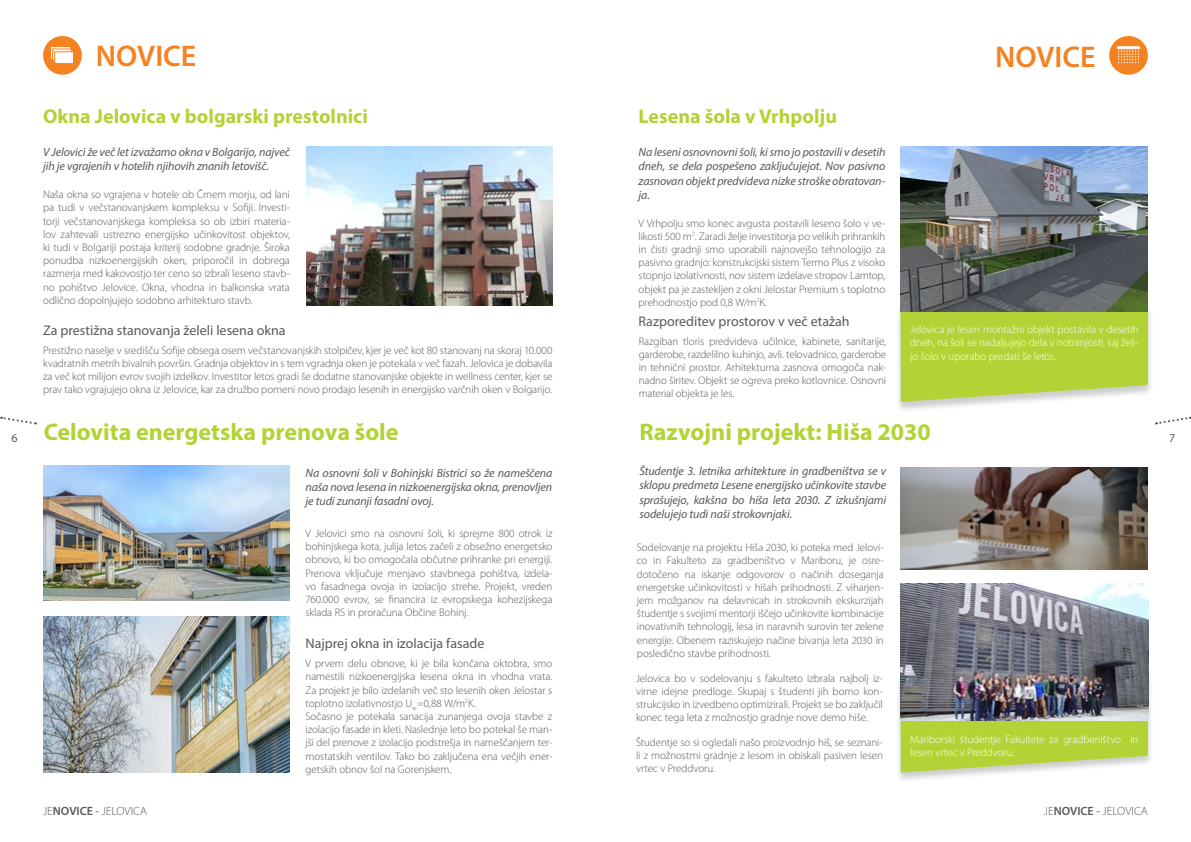
<style>
.page{position:relative;width:1191px;height:842px;background:#fff}
.page>*{position:absolute;margin:0;border:0;box-sizing:border-box;transform-origin:0 0}
.t1{font:600 30px "Myriad Pro";color:#f58220}
.t2{font:700 24px "Myriad Pro";color:#b3d235}
.t3{font:700 20px "Myriad Pro";color:#b3d235}
.t4{font:14px "Myriad Pro";color:#58595b}
.t5{font:italic 12px/14.4px "Myriad Pro";letter-spacing:-.01em;color:#58595b;text-align:justify}
.t6{font:300 12px "Myriad Pro";color:#58595b}
.t7{font:12px "Myriad Pro";color:#58595b}
.t8{font:300 11px/13.2px "Myriad Pro";letter-spacing:-.01em;color:#58595b;text-align:justify}
.t9{font:300 11px/13.2px "Myriad Pro";letter-spacing:-.005em;color:#fff;text-align:justify}
.s1{font-weight:600}
.s2{font-weight:400}
</style>
<div class="page">
<svg style="left:1156px;top:416px;width:34px;height:9px"></svg>
<svg style="left:1px;top:416px;width:35px;height:9px"></svg>
<div style="left:895px;top:305px;width:258px;height:108px;background:#000;opacity:.2"></div>
<svg style="left:900px;top:305px;width:247px;height:97px"></svg>
<div style="left:895px;top:676px;width:258px;height:108px;background:#000;opacity:.2"></div>
<svg style="left:900px;top:675px;width:247px;height:97px"></svg>
<div style="left:1109px;top:36px;width:38px;height:39px;background:#f58220;border-radius:50%"></div>
<div style="left:1117px;top:46px;width:22px;height:3px;background:#fff;border:1px solid #fff"></div>
<svg style="left:1118px;top:50px;width:21px;height:14px"></svg>
<img style="left:901px;top:147px;width:246px;height:165px">
<img style="left:901px;top:583px;width:247px;height:138px">
<div style="left:43px;top:36px;width:39px;height:39px;background:#f58220;border-radius:50%"></div>
<div style="left:51px;top:47px;width:19px;height:12px;background:#f9bf8e"></div>
<svg style="left:52px;top:49px;width:20px;height:12px"></svg>
<div style="left:54px;top:52px;width:20px;height:12px;background:#fff;border:1px solid #f58220"></div>
<img style="left:306px;top:147px;width:246px;height:158px">
<img style="left:44px;top:466px;width:246px;height:135px">
<img style="left:901px;top:467px;width:246px;height:102px">
<img style="left:43px;top:617px;width:247px;height:155px">
<h1 class="t1" style="left:96px;top:36px;width:102px">NOVICE</h1>
<h1 class="t1" style="left:995px;top:37px;width:102px">NOVICE</h1>
<h3 class="t3" style="left:43px;top:103px;width:326px">Okna Jelovica v bolgarski prestolnici</h3>
<h3 class="t3" style="left:638px;top:103px;width:200px">Lesena šola v Vrhpolju</h3>
<p class="t5" style="left:43px;top:144px;width:248px">V Jelovici že več let izvažamo okna v Bolgarijo, največ jih je vgrajenih v hotelih njihovih znanih letovišč.</p>
<p class="t8" style="left:43px;top:188px;width:248px">Naša okna so vgrajena v hotele ob Črnem morju, od lani pa tudi v večstanovanjskem kompleksu v Sofiji. Investi&shy;torji večstanovanjskega kompleksa so ob izbiri materia&shy;lov zahtevali ustrezno energijsko učinkovitost objektov, ki tudi v Bolgariji postaja kriterij sodobne gradnje. Široka ponudba nizkoenergijskih oken, priporočil in dobrega razmerja med kakovostjo ter ceno so izbrali leseno stavb&shy;no pohištvo Jelovice. Okna, vhodna in balkonska vrata odlično dopolnjujejo sodobno arhitekturo stavb.</p>
<p class="t8" style="left:43px;top:343px;width:511px">Prestižno naselje v središču Sofije obsega osem večstanovanjskih stolpičev, kjer je več kot 80 stanovanj na skoraj 10.000 kvadratnih metrih bivalnih površin. Gradnja objektov in s tem vgradnja oken je potekala v več fazah. Jelovica je dobavila za več kot milijon evrov svojih izdelkov. Investitor letos gradi še dodatne stanovanjske objekte in wellness center, kjer se prav tako vgrajujejo okna iz Jelovice, kar za družbo pomeni novo prodajo lesenih in energijsko varčnih oken v Bolgarijo.</p>
<p class="t4" style="left:43px;top:322px;width:244px">Za prestižna stanovanja želeli lesena okna</p>
<p class="t5" style="left:638px;top:144px;width:248px">Na leseni osnovnovni šoli, ki smo jo postavili v desetih dneh, se dela pospešeno zaključujejot. Nov pasivno zasnovan objekt predvideva nizke stroške obratovan&shy;ja.</p>
<p class="t8" style="left:638px;top:216px;width:248px">V Vrhpolju smo konec avgusta postavili leseno šolo v ve&shy;likosti 500 m<sup>2</sup>. Zaradi želje investitorja po velikih prihrankih in čisti gradnji smo uporabili najnovejšo tehnologijo za pasivno gradnjo: konstrukcijski sistem Termo Plus z visoko stopnjo izolativnosti, nov sistem izdelave stropov Lamtop, objekt pa je zastekljen z okni Jelostar Premium s toplotno prehodnostjo pod 0,8 W/m<sup>2</sup>K.</p>
<p class="t4" style="left:638px;top:313px;width:213px">Razporeditev prostorov v več etažah</p>
<p class="t8" style="left:638px;top:334px;width:249px">Razgiban tloris predvideva učilnice, kabinete, sanitarije, garderobe, razdelilno kuhinjo, avli. telovadnico, garderobe in tehnični prostor. Arhitekturna zasnova omogoča nak&shy;nadno širitev. Objekt se ogreva preko kotlovnice. Osnovni material objekta je les.</p>
<p class="t9" style="left:910px;top:323px;width:230px">Jelovica je lesen montažni objekt postavila v desetih dneh, na šoli se nadaljujejo dela v notranjosti, saj želi&shy;jo šolo v uporabo predati še letos.</p>
<h2 class="t2" style="left:639px;top:416px;width:293px">Razvojni projekt: Hiša 2030</h2>
<h2 class="t2" style="left:44px;top:417px;width:356px">Celovita energetska prenova šole</h2>
<p class="t7" style="left:11px;top:431px;width:8px">6</p>
<p class="t7" style="left:1169px;top:431px;width:8px">7</p>
<p class="t5" style="left:305px;top:465px;width:248px">Na osnovni šoli v Bohinjski Bistrici so že nameščena naša nova lesena in nizkoenergijska okna, prenovljen je tudi zunanji fasadni ovoj.</p>
<p class="t8" style="left:305px;top:527px;width:248px">V Jelovici smo na osnovni šoli, ki sprejme 800 otrok iz bohinjskega kota, julija letos začeli z obsežno energetsko obnovo, ki bo omogočala občutne prihranke pri energiji.<br>Prenova vključuje menjavo stavbnega pohištva, izdela&shy;vo fasadnega ovoja in izolacijo strehe. Projekt, vreden 760.000 evrov, se financira iz evropskega kohezijskega sklada RS in proračuna Občine Bohinj.</p>
<p class="t4" style="left:305px;top:635px;width:180px">Najprej okna in izolacija fasade</p>
<p class="t8" style="left:305px;top:657px;width:248px;text-align:left">V prvem delu obnove, ki je bila končana oktobra, smo namestili nizkoenergijska lesena okna in vhodna vrata.<br>Za projekt je bilo izdelanih več sto lesenih oken Jelostar s toplotno izolativnostjo U<sub>w</sub>=0,88 W/m<sup>2</sup>K.<br>Sočasno je potekala sanacija zunanjega ovoja stavbe z izolacijo fasade in kleti. Naslednje leto bo potekal še man&shy;jši del prenove z izolacijo podstrešja in nameščanjem ter&shy;mostatskih ventilov. Tako bo zaključena ena večjih ener&shy;getskih obnov šol na Gorenjskem.</p>
<p class="t5" style="left:639px;top:464px;width:248px">Študentje 3. letnika arhitekture in gradbeništva se v sklopu predmeta Lesene energijsko učinkovite stavbe sprašujejo, kakšna bo hiša leta 2030. Z izkušnjami sodelujejo tudi naši strokovnjaki.</p>
<p class="t8" style="left:637px;top:541px;width:248px">Sodelovanje na projektu Hiša 2030, ki poteka med Jelovi&shy;co in Fakulteto za gradbeništvo v Mariboru, je osre&shy;dotočeno na iskanje odgovorov o načinih doseganja energetske učinkovitosti v hišah prihodnosti. Z viharjen&shy;jem možganov na delavnicah in strokovnih ekskurzijah študentje s svojimi mentorji iščejo učinkovite kombinacije inovativnih tehnologij, lesa in naravnih surovin ter zelene energije. Obenem raziskujejo načine bivanja leta 2030 in posledično stavbe prihodnosti.</p>
<p class="t8" style="left:636px;top:672px;width:248px">Jelovica bo v sodelovanju s fakulteto izbrala najbolj iz&shy;virne idejne predloge. Skupaj s študenti jih bomo kon&shy;strukcijsko in izvedbeno optimizirali. Projekt se bo zaključil konec tega leta z možnostjo gradnje nove demo hiše.</p>
<p class="t8" style="left:636px;top:735px;width:248px">Študentje so si ogledali našo proizvodnjo hiš, se seznani&shy;li z možnostmi gradnje z lesom in obiskali pasiven lesen vrtec v Preddvoru.</p>
<p class="t9" style="left:910px;top:733px;width:230px">Mariborski študentje Fakultete za gradbeništvo in lesen vrtec v Preddvoru.</p>
<p class="t6" style="left:43px;top:804px;width:105px">JE<span class="s1">NOVICE</span> <span class="s2">-</span> JELOVICA</p>
<p class="t6" style="left:1044px;top:804px;width:105px">JE<span class="s1">NOVICE</span> <span class="s2">-</span> JELOVICA</p>
</div>
